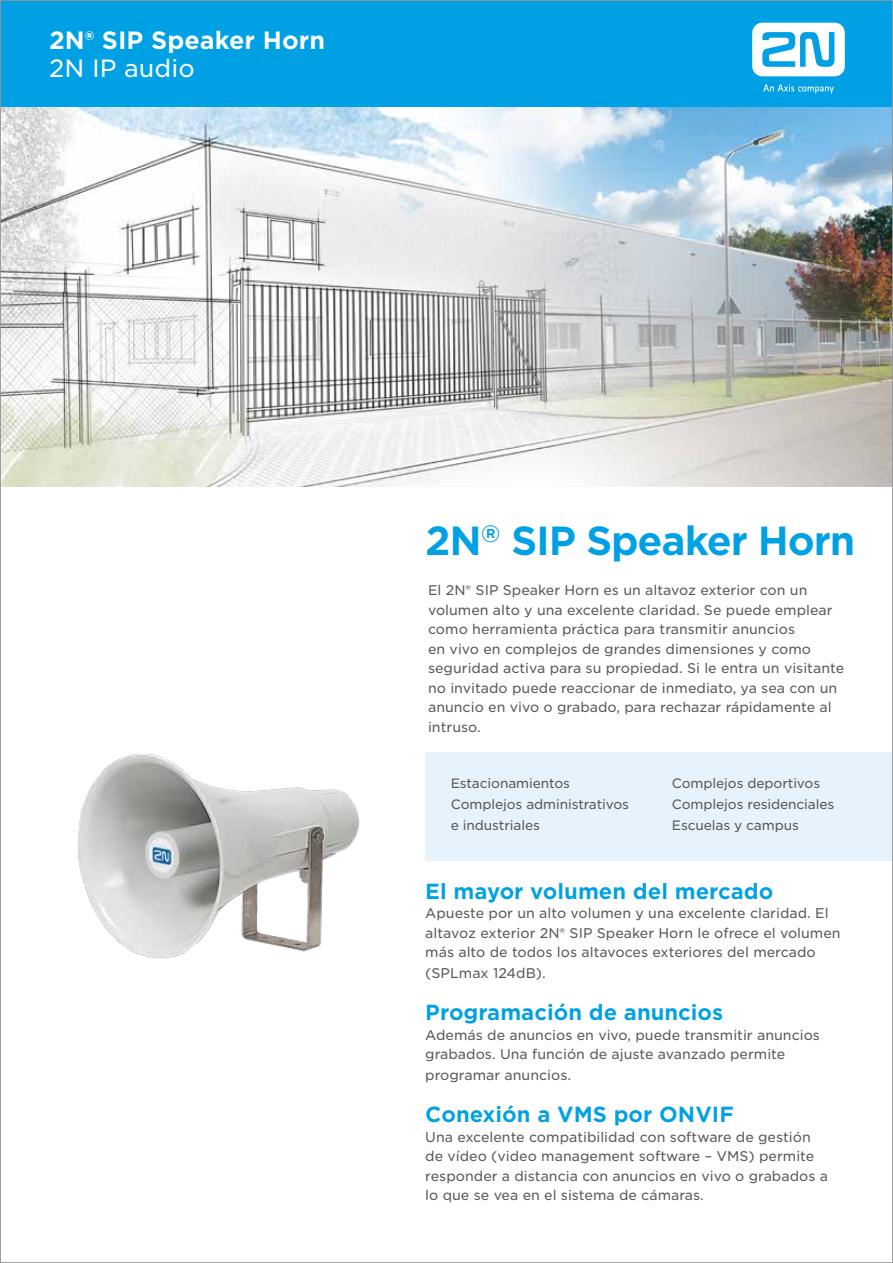
<style>
.page{position:relative;width:893px;height:1263px;background:#fff}
.page>*{position:absolute;margin:0;border:0;box-sizing:border-box;transform-origin:0 0}
.t1{font:700 39px "Gotham S Sm";letter-spacing:-.03em;color:#00a1e4}
.t2{font:700 24px "Gotham S Sm";color:#fff}
.t3{font:24px "Gotham S Sm";color:#fff}
.t4{font:700 21px "Gotham S Sm";color:#00a1e4}
.t5{font:13.5px/19.5px "Gotham S Sm";color:#585856}
.t6{font:13.05px/21px "Gotham S Sm";letter-spacing:-.01em;color:#585856}
</style>
<div class="page">
<img style="left:2px;top:106px;width:889px;height:381px">
<div style="left:0;top:0;width:893px;height:106px;background:#00a1e4"></div>
<img style="left:77px;top:753px;width:283px;height:206px">
<div style="left:425px;top:752px;width:468px;height:109px;background:#e7f3fc"></div>
<svg style="left:752px;top:23px;width:93px;height:53px"></svg>
<svg style="left:763px;top:84px;width:71px;height:10px"></svg>
<h2 class="t2" style="left:49px;top:24px;width:277px">2N® SIP Speaker Horn</h2>
<h2 class="t3" style="left:49px;top:52px;width:147px">2N IP audio</h2>
<h1 class="t1" style="left:425px;top:513px;width:432px">2N<sup>®</sup> SIP Speaker Horn</h1>
<p class="t5" style="left:428px;top:580px;width:418px">El 2N® SIP Speaker Horn es un altavoz exterior con un volumen alto y una excelente claridad. Se puede emplear como herramienta práctica para transmitir anuncios<br>en vivo en complejos de grandes dimensiones y como seguridad activa para su propiedad. Si le entra un visitante no invitado puede reaccionar de inmediato, ya sea con un anuncio en vivo o grabado, para rechazar rápidamente al intruso.</p>
<p class="t6" style="left:451px;top:773px;width:180px">Estacionamientos<br>Complejos administrativos e industriales</p>
<p class="t6" style="left:672px;top:773px;width:164px">Complejos deportivos<br>Complejos residenciales<br>Escuelas y campus</p>
<h3 class="t4" style="left:425px;top:877px;width:350px">El mayor volumen del mercado</h3>
<p class="t5" style="left:425px;top:903px;width:417px">Apueste por un alto volumen y una excelente claridad. El altavoz exterior 2N® SIP Speaker Horn le ofrece el volumen más alto de todos los altavoces exteriores del mercado</p>
<p class="t5" style="left:425px;top:963px;width:122px">(SPLmax 124dB).</p>
<h3 class="t4" style="left:425px;top:998px;width:300px">Programación de anuncios</h3>
<p class="t5" style="left:425px;top:1025px;width:396px">Además de anuncios en vivo, puede transmitir anuncios grabados. Una función de ajuste avanzado permite</p>
<p class="t5" style="left:425px;top:1065px;width:147px">programar anuncios.</p>
<h3 class="t4" style="left:425px;top:1100px;width:310px">Conexión a VMS por ONVIF</h3>
<p class="t5" style="left:425px;top:1127px;width:404px">Una excelente compatibilidad con software de gestión de vídeo (video management software – VMS) permite responder a distancia con anuncios en vivo o grabados a lo que se vea en el sistema de cámaras.</p>
</div>
